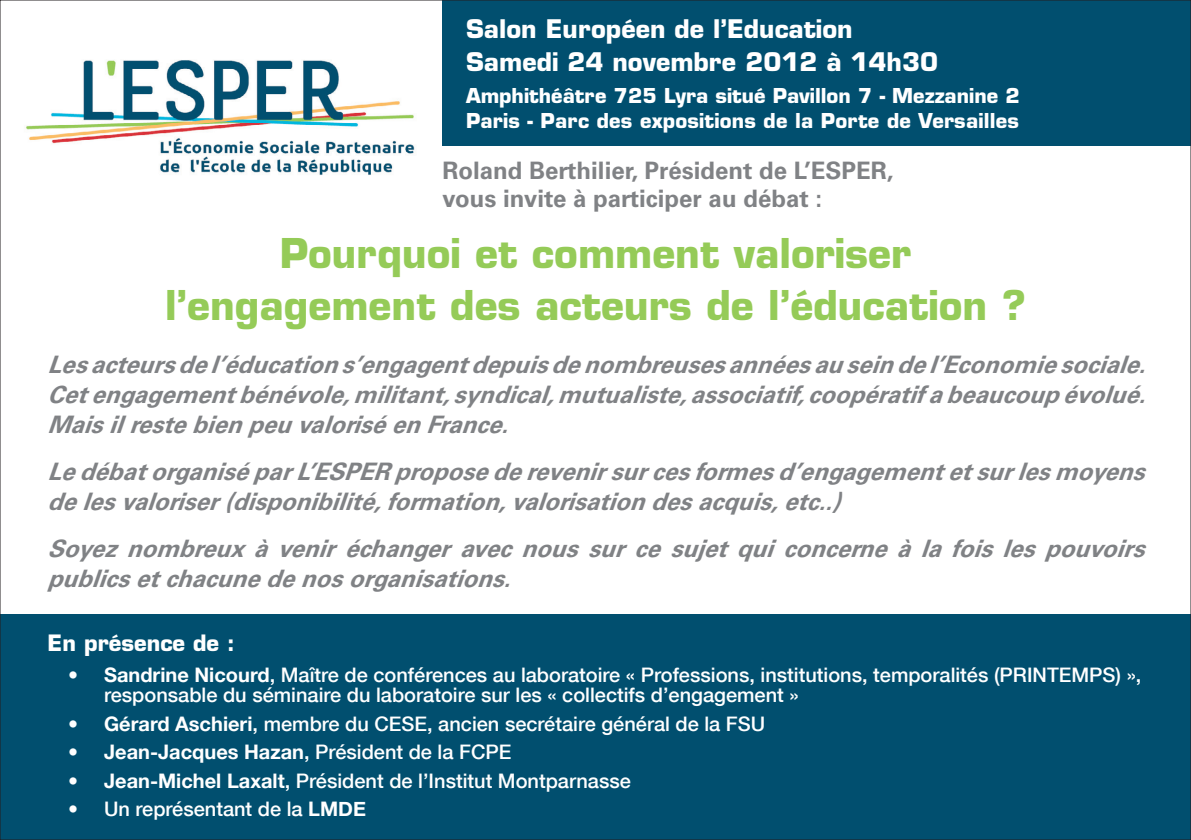
<style>
.page{position:relative;width:1191px;height:840px;background:#fff}
.page>*{position:absolute;margin:0;border:0;box-sizing:border-box;transform-origin:0 0}
.t1{font:700 40px/52px "Eurostile";color:#95cb58;text-align:center}
.t2{font:700 25px/32.6px "Eurostile";color:#fff}
.t3{font:italic 700 24px/30px "Univers";color:#808285}
.t4{font:700 24px/28.4px "Univers";color:#808285}
.t5{font:700 22px "Eurostile";color:#fff}
.t6{font:500 20px/20px "Helvetica Neue";color:#fff}
.t7{font:700 20px/24.6px "Eurostile";letter-spacing:.005em;color:#fff}
.t8{font:700 20px "Helvetica Neue";color:#fff}
.s1{font-weight:700}
.s2{font-weight:500}
</style>
<div class="page">
<img style="left:26px;top:60px;width:533px;height:115px">
<div style="left:442px;top:0;width:749px;height:145px;background:#014f6f"></div>
<div style="left:0;top:613px;width:1191px;height:226px;background:#014f6f"></div>
<p class="t2" style="left:466px;top:12px;width:473px">Salon Européen de l’Education<br>Samedi 24 novembre 2012 à 14h30</p>
<p class="t7" style="left:466px;top:83px;width:555px">Amphithéâtre 725 Lyra situé Pavillon 7 - Mezzanine 2<br>Paris - Parc des expositions de la Porte de Versailles</p>
<p class="t4" style="left:442px;top:156px;width:453px">Roland Berthilier, Président de L’ESPER, vous invite à participer au débat :</p>
<h1 class="t1" style="left:165px;top:227px;width:862px">Pourquoi et comment valoriser l’engagement des acteurs de l’éducation ?</h1>
<p class="t3" style="left:48px;top:349px;width:1108px;text-align:justify">Lesacteursdel’éducations’engagentdepuisdenombreusesannéesauseindel’Economiesociale.<br>Cetengagementbénévole,militant,syndical,mutualiste,associatif,coopératifabeaucoupévolué.<br>MaisilrestebienpeuvaloriséenFrance.</p>
<p class="t3" style="left:48px;top:456px;width:1108px">LedébatorganiséparL’ESPERproposederevenirsurcesformesd’engagementetsurlesmoyens delesvaloriser(disponibilité,formation,valorisationdesacquis,etc..)</p>
<p class="t3" style="left:48px;top:533px;width:1108px">Soyeznombreuxàveniréchangeravecnoussurcesujetquiconcerneàlafoislespouvoirs publicsetchacunedenosorganisations.</p>
<p class="t5" style="left:48px;top:629px;width:189px">En présence de :</p>
<p class="t6" style="left:104px;top:664px;width:1039px;text-indent:-36px"><span class="s1">• Sandrine Nicourd</span>, Maître de conférences au laboratoire « Professions, institutions, temporalités (PRINTEMPS) », responsable du séminaire du laboratoire sur les « collectifs d’engagement »</p>
<p class="t6" style="left:68px;top:713px;width:698px"><span class="s1">• Gérard Aschieri</span>, membre du CESE, ancien secrétaire général de la FSU</p>
<p class="t8" style="left:68px;top:739px;width:445px">• Jean-Jacques Hazan<span class="s2">, Président de la FCPE</span></p>
<p class="t6" style="left:68px;top:770px;width:564px"><span class="s1">• Jean-Michel Laxalt</span>, Président de l’Institut Montparnasse</p>
<p class="t6" style="left:68px;top:798px;width:299px">• Un représentant de la <span class="s1">LMDE</span></p>
</div>
